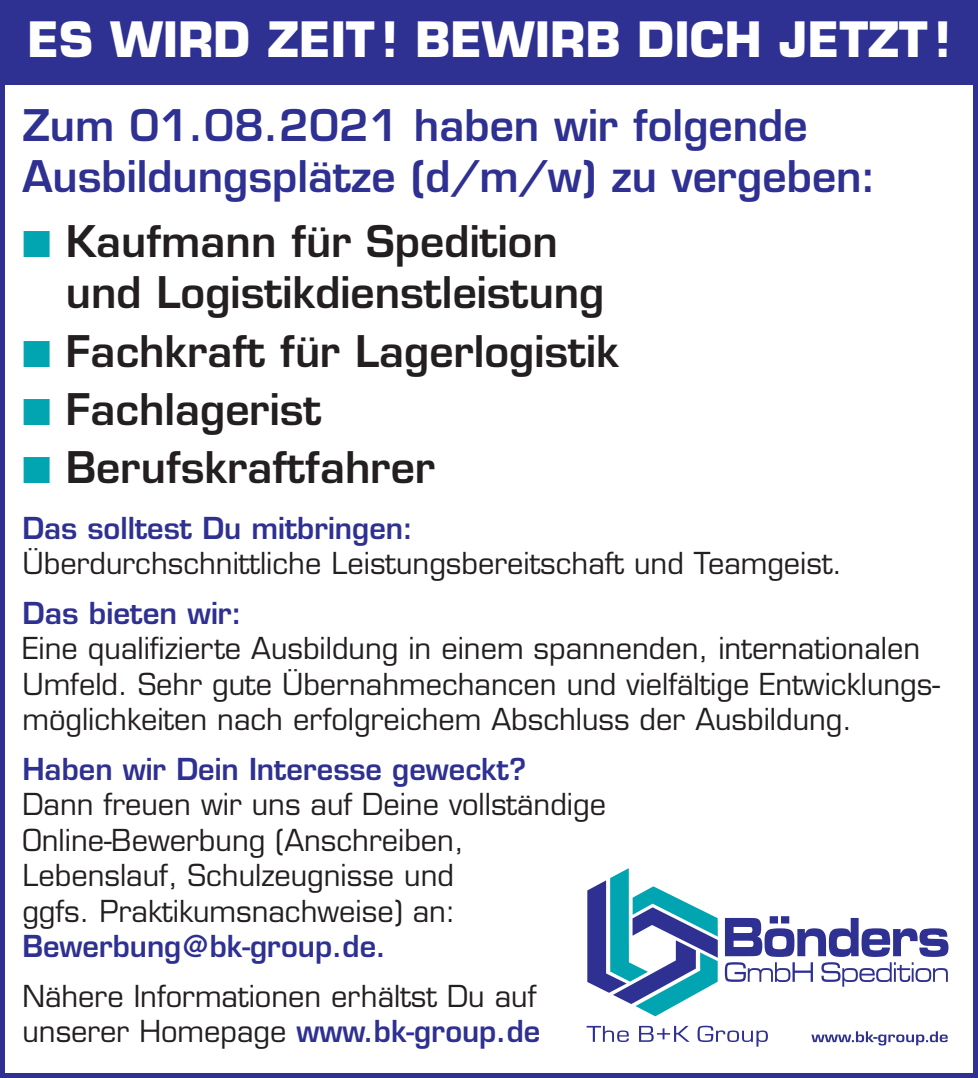
<style>
.page{position:relative;width:978px;height:1078px;background:#fff}
.page>*{position:absolute;margin:0;border:0;box-sizing:border-box;transform-origin:0 0}
.t1{font:700 47.5px "Eurostile LT";color:#fff}
.t2{font:600 42.5px/51px "Eurostile LT";color:#231f20}
.t3{font:600 42.5px/51px "Eurostile LT";color:#2e3092}
.t4{font:29.5px/35.5px "Eurostile LT";color:#231f20}
.t5{font:600 29.5px "Eurostile LT";color:#2e3092}
.s1{color:#00a5b2}
.s2{font-weight:600;color:#2e3092}
</style>
<div class="page">
<div style="left:0;top:0;width:978px;height:85px;background:#2e3092"></div>
<svg style="left:587px;top:868px;width:131px;height:148px"></svg>
<svg style="left:725px;top:916px;width:223px;height:70px"></svg>
<svg style="left:587px;top:1025px;width:181px;height:21px"></svg>
<svg style="left:811px;top:1031px;width:137px;height:14px"></svg>
<div style="left:0;top:0;width:978px;height:1077px;border:5px solid #2e3092"></div>
<h1 class="t1" style="left:27px;top:22px;width:925px">ES WIRD ZEIT ! BEWIRB DICH JETZT !</h1>
<h2 class="t3" style="left:22px;top:104px;width:856px">Zum 01.08.2021 haben wir folgende<br>Ausbildungsplätze (d/m/w) zu vergeben:</h2>
<h2 class="t2" style="left:66px;top:221px;width:540px;text-indent:-43px"><span class="s1">■</span> Kaufmann für Spedition und Logistikdienstleistung</h2>
<h2 class="t2" style="left:22px;top:330px;width:598px"><span class="s1">■</span> Fachkraft für Lagerlogistik</h2>
<h2 class="t2" style="left:22px;top:388px;width:300px"><span class="s1">■</span> Fachlagerist</h2>
<h2 class="t2" style="left:22px;top:447px;width:414px"><span class="s1">■</span> Berufskraftfahrer</h2>
<p class="t5" style="left:22px;top:516px;width:392px">Das solltest Du mitbringen:</p>
<p class="t4" style="left:22px;top:548px;width:822px">Überdurchschnittliche Leistungsbereitschaft und Teamgeist.</p>
<p class="t5" style="left:22px;top:601px;width:221px">Das bieten wir:</p>
<p class="t4" style="left:22px;top:633px;width:919px">Eine qualifizierte Ausbildung in einem spannenden, internationalen<br>Umfeld. Sehr gute Übernahmechancen und vielfältige Entwicklungs&shy;möglichkeiten nach erfolgreichem Abschluss der Ausbildung.</p>
<p class="t5" style="left:22px;top:757px;width:505px">Haben wir Dein Interesse geweckt?</p>
<p class="t4" style="left:22px;top:789px;width:585px">Dann freuen wir uns auf Deine vollständige Online-Bewerbung (Anschreiben, Lebenslauf, Schulzeugnisse und<br>ggfs. Praktikumsnachweise) an:</p>
<p class="t5" style="left:22px;top:934px;width:365px">Bewerbung@bk-group.de.</p>
<p class="t4" style="left:22px;top:980px;width:519px">Nähere Informationen erhältst Du auf unserer Homepage <span class="s2">www.bk-group.de</span></p>
</div>
